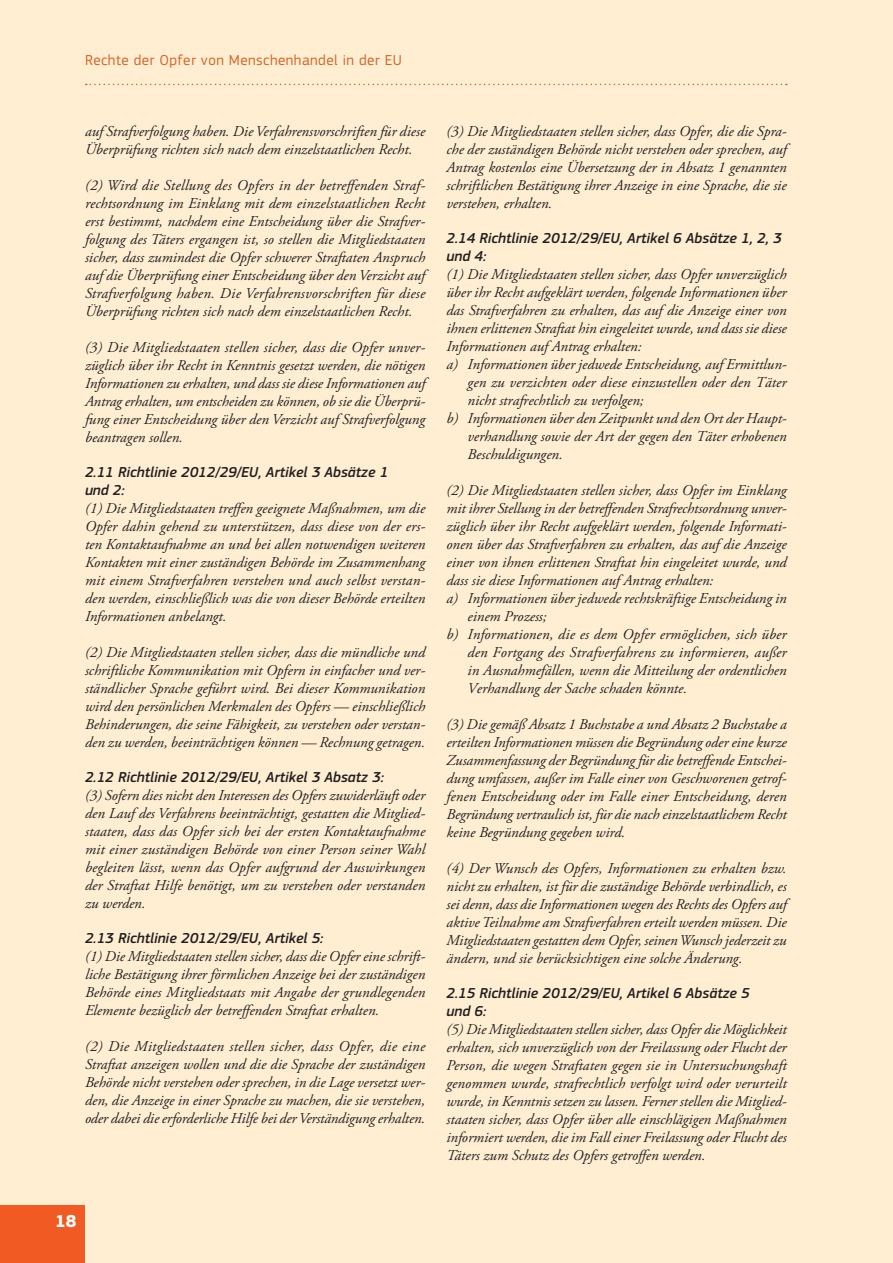
<style>
.page{position:relative;width:893px;height:1263px;background:#ffeed2}
.page>*{position:absolute;margin:0;border:0;box-sizing:border-box;transform-origin:0 0}
.t1{font:700 18px "EC Square Sans Pro";color:#fff}
.t2{font:italic 15px/18px "Adobe Garamond Pro";color:#231f20;text-align:justify}
.t3{font:italic 500 15px/18px "EC Square Sans Pro";color:#231f20}
.t4{font:15px "EC Square Sans Pro";letter-spacing:.03em;color:#d6642a}
</style>
<div class="page">
<svg style="left:86px;top:84px;width:701px;height:1px"></svg>
<div style="left:0;top:1205px;width:85px;height:58px;background:#f15a22"></div>
<p class="t4" style="left:85px;top:54px;width:318px">Rechte der Opfer von Menschenhandel in der EU</p>
<p class="t2" style="left:85px;top:124px;width:342px">auf Strafverfolgung haben. Die Verfahrensvorschriften für diese<br>Überprüfung richten sich nach dem einzelstaatlichen Recht.</p>
<p class="t2" style="left:85px;top:178px;width:342px">(2) Wird die Stellung des Opfers in der betreffenden Straf&shy;rechtsordnung im Einklang mit dem einzelstaatlichen Recht erst bestimmt, nachdem eine Entscheidung über die Strafver&shy;folgung des Täters ergangen ist, so stellen die Mitgliedstaaten sicher, dass zumindest die Opfer schwerer Straftaten Anspruch auf die Überprüfung einer Entscheidung über den Verzicht auf Strafverfolgung haben. Die Verfahrensvorschriften für diese Überprüfung richten sich nach dem einzelstaatlichen Recht.</p>
<p class="t2" style="left:85px;top:340px;width:342px">(3) Die Mitgliedstaaten stellen sicher, dass die Opfer unver&shy;züglich über ihr Recht in Kenntnis gesetzt werden, die nötigen Informationen zu erhalten, und dass sie diese Informationen auf Antrag erhalten, um entscheiden zu können, ob sie die Überprü&shy;fung einer Entscheidung über den Verzicht auf Strafverfolgung beantragen sollen.</p>
<p class="t3" style="left:85px;top:463px;width:305px">2.11 Richtlinie 2012/29/EU, Artikel 3 Absätze 1 und 2:</p>
<p class="t2" style="left:85px;top:501px;width:342px">(1) Die Mitgliedstaaten treffen geeignete Maßnahmen, um die Opfer dahin gehend zu unterstützen, dass diese von der ers&shy;ten Kontaktaufnahme an und bei allen notwendigen weiteren Kontakten mit einer zuständigen Behörde im Zusammenhang mit einem Strafverfahren verstehen und auch selbst verstan&shy;den werden, einschließlich was die von dieser Behörde erteilten Informationen anbelangt.</p>
<p class="t2" style="left:85px;top:645px;width:342px">(2) Die Mitgliedstaaten stellen sicher, dass die mündliche und schriftliche Kommunikation mit Opfern in einfacher und ver&shy;ständlicher Sprache geführt wird. Bei dieser Kommunikation wird den persönlichen Merkmalen des Opfers — einschließlich Behinderungen, die seine Fähigkeit, zu verstehen oder verstan&shy;den zu werden, beeinträchtigen können — Rechnung getragen.</p>
<p class="t3" style="left:85px;top:768px;width:300px">2.12 Richtlinie 2012/29/EU, Artikel 3 Absatz 3:</p>
<p class="t2" style="left:85px;top:788px;width:342px">(3) Sofern dies nicht den Interessen des Opfers zuwiderläuft oder den Lauf des Verfahrens beeinträchtigt, gestatten die Mitglied&shy;staaten, dass das Opfer sich bei der ersten Kontaktaufnahme mit einer zuständigen Behörde von einer Person seiner Wahl begleiten lässt, wenn das Opfer aufgrund der Auswirkungen der Straftat Hilfe benötigt, um zu verstehen oder verstanden zu werden.</p>
<p class="t3" style="left:85px;top:929px;width:240px">2.13 Richtlinie 2012/29/EU, Artikel 5:</p>
<p class="t2" style="left:85px;top:949px;width:342px">(1) Die Mitgliedstaaten stellen sicher, dass die Opfer eine schrift&shy;liche Bestätigung ihrer förmlichen Anzeige bei der zuständigen Behörde eines Mitgliedstaats mit Angabe der grundlegenden Elemente bezüglich der betreffenden Straftat erhalten.</p>
<p class="t2" style="left:85px;top:1039px;width:342px">(2) Die Mitgliedstaaten stellen sicher, dass Opfer, die eine Straftat anzeigen wollen und die die Sprache der zuständigen Behörde nicht verstehen oder sprechen, in die Lage versetzt wer&shy;den, die Anzeige in einer Sprache zu machen, die sie verstehen, oder dabei die erforderliche Hilfe bei der Verständigung erhalten.</p>
<p class="t2" style="left:446px;top:124px;width:342px">(3) Die Mitgliedstaaten stellen sicher, dass Opfer, die die Spra&shy;che der zuständigen Behörde nicht verstehen oder sprechen, auf Antrag kostenlos eine Übersetzung der in Absatz 1 genannten schriftlichen Bestätigung ihrer Anzeige in eine Sprache, die sie verstehen, erhalten.</p>
<p class="t3" style="left:446px;top:229px;width:337px">2.14 Richtlinie 2012/29/EU, Artikel 6 Absätze 1, 2, 3 und 4:</p>
<p class="t2" style="left:446px;top:267px;width:342px">(1) Die Mitgliedstaaten stellen sicher, dass Opfer unverzüglich</p>
<p class="t2" style="left:446px;top:285px;width:342px">über ihr Recht aufgeklärt werden, folgende Informationen über</p>
<p class="t2" style="left:446px;top:303px;width:342px">das Strafverfahren zu erhalten, das auf die Anzeige einer von</p>
<p class="t2" style="left:446px;top:321px;width:342px">ihnen erlittenen Straftat hin eingeleitet wurde, und dass sie diese</p>
<p class="t2" style="left:446px;top:339px;width:197px">Informationen auf Antrag erhalten:</p>
<p class="t2" style="left:446px;top:357px;width:342px">a) Informationen über jedwede Entscheidung, auf Ermittlun-</p>
<p class="t2" style="left:467px;top:375px;width:321px">gen zu verzichten oder diese einzustellen oder den Täter</p>
<p class="t2" style="left:467px;top:393px;width:178px">nicht strafrechtlich zu verfolgen;</p>
<p class="t2" style="left:446px;top:411px;width:342px">b) Informationen über den Zeitpunkt und den Ort der Haupt-</p>
<p class="t2" style="left:467px;top:429px;width:321px">verhandlung sowie der Art der gegen den Täter erhobenen</p>
<p class="t2" style="left:467px;top:447px;width:97px">Beschuldigungen.</p>
<p class="t2" style="left:446px;top:483px;width:342px">(2) Die Mitgliedstaaten stellen sicher, dass Opfer im Einklang</p>
<p class="t2" style="left:446px;top:501px;width:342px">mit ihrer Stellung in der betreffenden Strafrechtsordnung unver-</p>
<p class="t2" style="left:446px;top:519px;width:342px">züglich über ihr Recht aufgeklärt werden, folgende Informati-</p>
<p class="t2" style="left:446px;top:537px;width:342px">onen über das Strafverfahren zu erhalten, das auf die Anzeige</p>
<p class="t2" style="left:446px;top:555px;width:342px">einer von ihnen erlittenen Straftat hin eingeleitet wurde, und</p>
<p class="t2" style="left:446px;top:573px;width:268px">dass sie diese Informationen auf Antrag erhalten:</p>
<p class="t2" style="left:446px;top:591px;width:342px">a) Informationen über jedwede rechtskräftige Entscheidung in</p>
<p class="t2" style="left:467px;top:609px;width:81px">einem Prozess;</p>
<p class="t2" style="left:446px;top:627px;width:342px">b) Informationen, die es dem Opfer ermöglichen, sich über</p>
<p class="t2" style="left:467px;top:645px;width:321px">den Fortgang des Strafverfahrens zu informieren, außer</p>
<p class="t2" style="left:467px;top:663px;width:321px">in Ausnahmefällen, wenn die Mitteilung der ordentlichen</p>
<p class="t2" style="left:467px;top:681px;width:221px">Verhandlung der Sache schaden könnte.</p>
<p class="t2" style="left:446px;top:717px;width:342px">(3) Die gemäß Absatz 1 Buchstabe a und Absatz 2 Buchstabe a erteilten Informationen müssen die Begründung oder eine kurze Zusammenfassung der Begründung für die betreffende Entschei&shy;dung umfassen, außer im Falle einer von Geschworenen getrof&shy;fenen Entscheidung oder im Falle einer Entscheidung, deren Begründung vertraulich ist, für die nach einzelstaatlichem Recht keine Begründung gegeben wird.</p>
<p class="t2" style="left:446px;top:861px;width:342px">(4) Der Wunsch des Opfers, Informationen zu erhalten bzw. nicht zu erhalten, ist für die zuständige Behörde verbindlich, es sei denn, dass die Informationen wegen des Rechts des Opfers auf aktive Teilnahme am Strafverfahren erteilt werden müssen. Die Mitgliedstaaten gestatten dem Opfer, seinen Wunsch jederzeit zu ändern, und sie berücksichtigen eine solche Änderung.</p>
<p class="t3" style="left:446px;top:984px;width:305px">2.15 Richtlinie 2012/29/EU, Artikel 6 Absätze 5 und 6:</p>
<p class="t2" style="left:446px;top:1022px;width:342px">(5) Die Mitgliedstaaten stellen sicher, dass Opfer die Möglichkeit erhalten, sich unverzüglich von der Freilassung oder Flucht der Person, die wegen Straftaten gegen sie in Untersuchungshaft genommen wurde, strafrechtlich verfolgt wird oder verurteilt wurde, in Kenntnis setzen zu lassen. Ferner stellen die Mitglied&shy;staaten sicher, dass Opfer über alle einschlägigen Maßnahmen informiert werden, die im Fall einer Freilassung oder Flucht des Täters zum Schutz des Opfers getroffen werden.</p>
<p class="t1" style="left:55px;top:1215px;width:23px">18</p>
</div>
